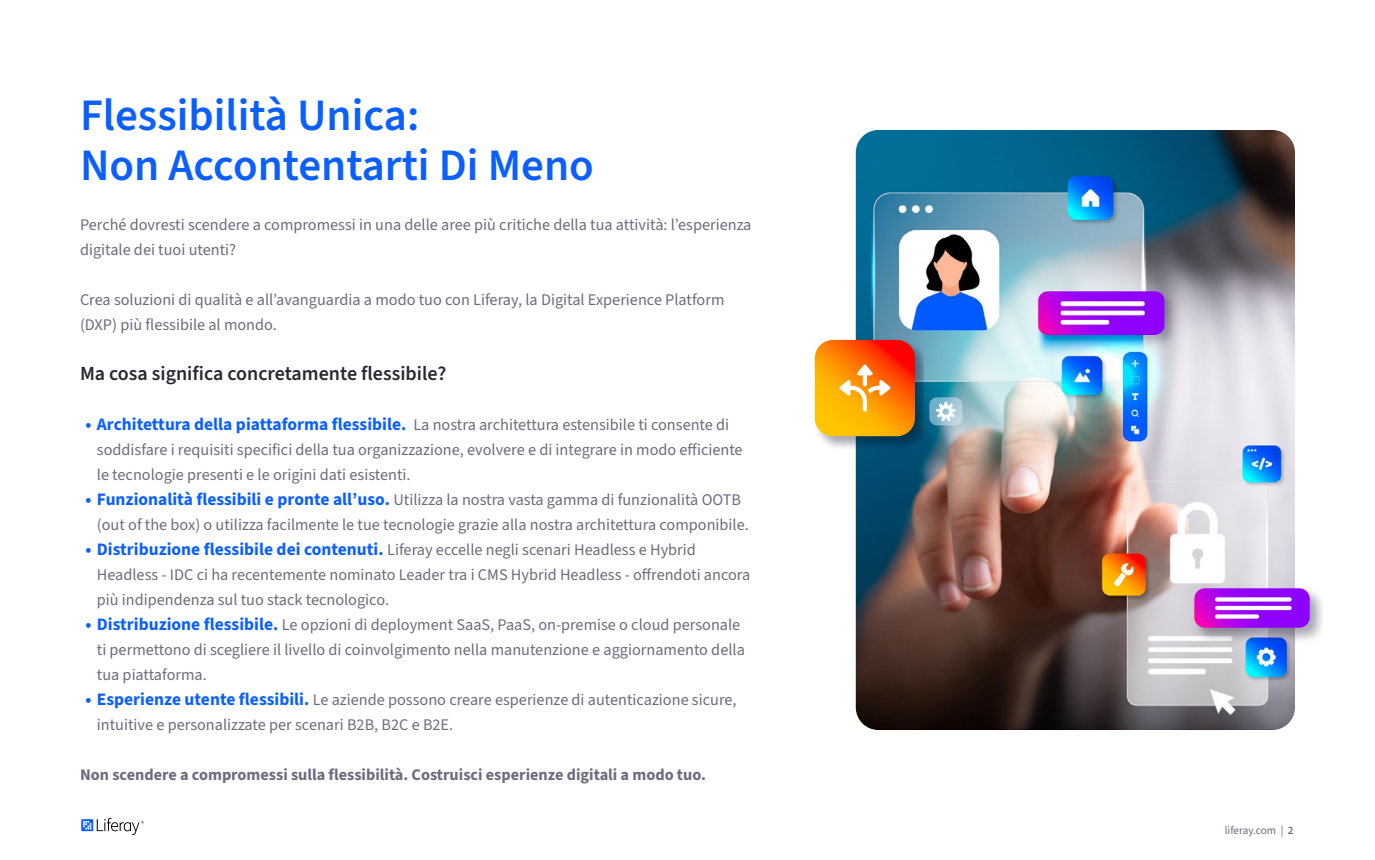
<style>
.page{position:relative;width:1375px;height:860px;background:#fff}
.page>*{position:absolute;margin:0;border:0;box-sizing:border-box;transform-origin:0 0}
.t1{font:600 45px/50px "Source Sans 3";color:#0b5fff}
.t2{font:600 20px "Source Sans 3";color:#272833}
.t3{font:16.25px/25px "Source Sans 3";color:#6b6c7e}
.t4{font:700 16.25px "Source Sans 3";color:#6b6c7e}
.t5{font:11.25px "Source Sans 3";color:#6b6c7e}
.s1{font-weight:700;font-size:17.5px;color:#0b5fff}
.s2{font-weight:600}
</style>
<div class="page">
<svg style="left:81px;top:818px;width:63px;height:17px"></svg>
<img style="left:856px;top:130px;width:439px;height:600px">
<img style="left:814px;top:335px;width:110px;height:113px">
<svg style="left:815px;top:340px;width:100px;height:96px;background:#fc8a14"></svg>
<img style="left:1189px;top:582px;width:134px;height:66px">
<svg style="left:1194px;top:588px;width:116px;height:40px;background:#a60af0"></svg>
<div style="left:1215px;top:597px;width:77px;height:5px;background:#fff;border-radius:2px"></div>
<hr style="left:1215px;top:606px;width:77px;height:4px;background:#fff;border-radius:2px">
<div style="left:1215px;top:614px;width:44px;height:5px;background:#fff;border-radius:2px"></div>
<h1 class="t1" style="left:80px;top:92px;width:515px">Flessibilità Unica:<br>Non Accontentarti Di Meno</h1>
<p class="t3" style="left:80px;top:213px;width:673px">Perché dovresti scendere a compromessi in una delle aree più critiche della tua attività: l’esperienza digitale dei tuoi utenti?</p>
<p class="t3" style="left:80px;top:288px;width:646px">Crea soluzioni di qualità e all’avanguardia a modo tuo con Liferay, la Digital Experience Platform (DXP) più flessibile al mondo.</p>
<p class="t2" style="left:80px;top:360px;width:368px">Ma cosa significa concretamente flessibile?</p>
<p class="t3" style="left:97px;top:413px;width:647px;text-indent:-11px"><span class="s1">• Architettura della piattaforma flessibile.</span> La nostra architettura estensibile ti consente di soddisfare i requisiti specifici della tua organizzazione, evolvere e di integrare in modo efficiente le tecnologie presenti e le origini dati esistenti.</p>
<p class="t3" style="left:97px;top:488px;width:653px;text-indent:-11px"><span class="s1">• Funzionalità flessibili e pronte all’uso.</span> Utilizza la nostra vasta gamma di funzionalità OOTB (out of the box) o utilizza facilmente le tue tecnologie grazie alla nostra architettura componibile.</p>
<p class="t3" style="left:97px;top:538px;width:655px;text-indent:-11px"><span class="s1">• Distribuzione flessibile dei contenuti.</span> Liferay eccelle negli scenari Headless e Hybrid<br>Headless - IDC ci ha recentemente nominato Leader tra i CMS Hybrid Headless - offrendoti ancora più indipendenza sul tuo stack tecnologico.</p>
<p class="t3" style="left:97px;top:613px;width:650px;text-indent:-11px"><span class="s1">• Distribuzione flessibile.</span> Le opzioni di deployment SaaS, PaaS, on-premise o cloud personale ti permettono di scegliere il livello di coinvolgimento nella manutenzione e aggiornamento della tua piattaforma.</p>
<p class="t3" style="left:97px;top:688px;width:641px;text-indent:-11px"><span class="s1">• Esperienze utente flessibili.</span> Le aziende possono creare esperienze di autenticazione sicure, intuitive e personalizzate per scenari B2B, B2C e B2E.</p>
<p class="t4" style="left:80px;top:764px;width:628px">Non scendere a compromessi sulla flessibilità. Costruisci esperienze digitali a modo tuo.</p>
<p class="t5" style="left:1225px;top:823px;width:71px">liferay.com | <span class="s2">2</span></p>
</div>
